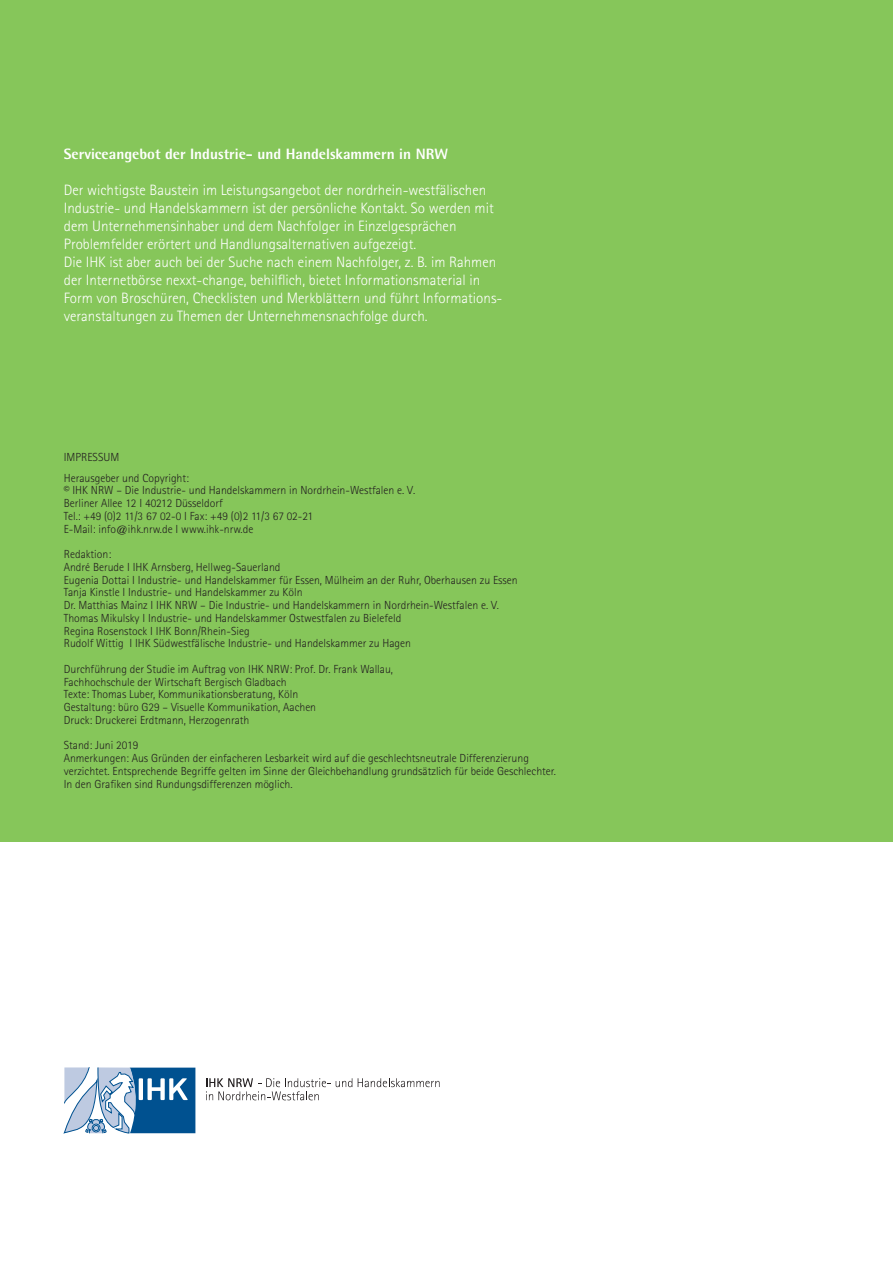
<style>
.page{position:relative;width:893px;height:1263px;background:#fff}
.page>*{position:absolute;margin:0;border:0;box-sizing:border-box;transform-origin:0 0}
.t1{font:300 15px/18px "Rotis Sans Serif";color:#fff}
.t2{font:800 15px "Rotis Semi Sans";color:#fff}
.t3{font:300 11.7px/12.8px "Rotis Sans Serif";color:#231f20}
</style>
<div class="page">
<div style="left:0;top:0;width:893px;height:842px;background:#86c65a"></div>
<svg style="left:63px;top:1067px;width:132px;height:67px"></svg>
<svg style="left:358px;top:1078px;width:82px;height:9px"></svg>
<svg style="left:206px;top:1078px;width:146px;height:22px"></svg>
<p class="t2" style="left:64px;top:145px;width:386px">Serviceangebot der Industrie- und Handelskammern in NRW</p>
<p class="t1" style="left:64px;top:181px;width:440px">Der wichtigste Baustein im Leistungsangebot der nordrhein-westfälischen Industrie- und Handelskammern ist der persönliche Kontakt. So werden mit dem Unternehmensinhaber und dem Nachfolger in Einzelgesprächen Problemfelder erörtert und Handlungsalternativen aufgezeigt.<br>Die IHK ist aber auch bei der Suche nach einem Nachfolger, z. B. im Rahmen der Internetbörse nexxt-change, behilflich, bietet Informationsmaterial in Form von Broschüren, Checklisten und Merkblättern und führt Informations&shy;veranstaltungen zu Themen der Unternehmensnachfolge durch.</p>
<p class="t3" style="left:64px;top:447px;width:127px;line-height:20.2px">IMPRESSUM<br>Herausgeber und Copyright:</p>
<p class="t3" style="left:64px;top:484px;width:353px">© IHK NRW – Die Industrie- und Handelskammern in Nordrhein-Westfalen e. V.<br>Berliner Allee 12 I 40212 Düsseldorf<br>Tel.: +49 (0)2 11/3 67 02-0 I Fax: +49 (0)2 11/3 67 02-21<br>E-Mail: info@ihk.nrw.de I www.ihk-nrw.de</p>
<p class="t3" style="left:64px;top:548px;width:455px">Redaktion:<br>André Berude I IHK Arnsberg, Hellweg-Sauerland<br>Eugenia Dottai I Industrie- und Handelskammer für Essen, Mülheim an der Ruhr, Oberhausen zu Essen Tanja Kinstle I Industrie- und Handelskammer zu Köln<br>Dr. Matthias Mainz I IHK NRW – Die Industrie- und Handelskammern in Nordrhein-Westfalen e. V.<br>Thomas Mikulsky I Industrie- und Handelskammer Ostwestfalen zu Bielefeld<br>Regina Rosenstock I IHK Bonn/Rhein-Sieg<br>Rudolf Wittig I IHK Südwestfälische Industrie- und Handelskammer zu Hagen</p>
<p class="t3" style="left:64px;top:663px;width:331px">Durchführung der Studie im Auftrag von IHK NRW: Prof. Dr. Frank Wallau, Fachhochschule der Wirtschaft Bergisch Gladbach<br>Texte: Thomas Luber, Kommunikationsberatung, Köln<br>Gestaltung: büro G29 – Visuelle Kommunikation, Aachen<br>Druck: Druckerei Erdtmann, Herzogenrath</p>
<p class="t3" style="left:64px;top:739px;width:494px">Stand: Juni 2019<br>Anmerkungen: Aus Gründen der einfacheren Lesbarkeit wird auf die geschlechtsneutrale Differenzierung verzichtet. Entsprechende Begriffe gelten im Sinne der Gleichbehandlung grundsätzlich für beide Geschlechter.<br>In den Grafiken sind Rundungsdifferenzen möglich.</p>
</div>
